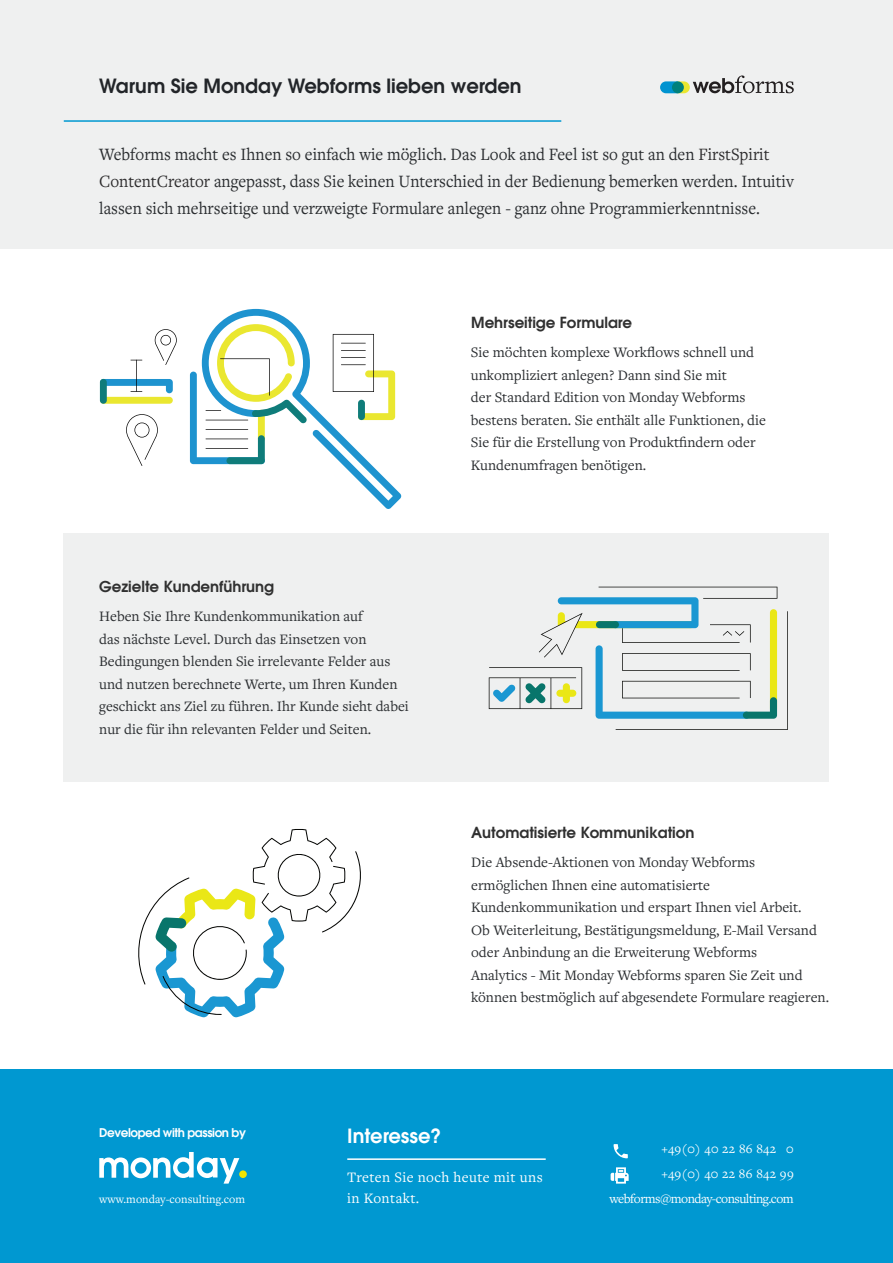
<style>
.page{position:relative;width:893px;height:1263px;background:#fff}
.page>*{position:absolute;margin:0;border:0;box-sizing:border-box;transform-origin:0 0}
.t1{font:600 19.5px "ITC Avant Garde Std";color:#222529}
.t2{font:600 19.5px "ITC Avant Garde Std";color:#fff}
.t3{font:18px/27px "Freight Text Pro";color:#292c2f;scale:.94 1}
.t4{font:15px/22.5px "Freight Text Pro";color:#292c2f}
.t5{font:600 15px "Avant Garde";color:#303030}
.t6{font:15px/21px "Freight Text Pro";letter-spacing:.025em;color:#fff}
.t7{font:13.5px/24.8px "Freight Text Pro";letter-spacing:-.04em;color:#fff;text-align:right}
.t8{font:13.5px "Freight Text Pro";letter-spacing:.025em;color:#fff}
.t9{font:12px "Freight Text Pro";color:#fff}
.t10{font:600 12px "ITC Avant Garde Std";letter-spacing:-.035em;color:#fff}
.s1{color:#2d2c2d}
</style>
<div class="page">
<div style="left:0;top:0;width:893px;height:248px;background:#eff0f0"></div>
<div style="left:0;top:1069px;width:893px;height:194px;background:#0098d1"></div>
<svg style="left:99px;top:1152px;width:140px;height:31px"></svg>
<div style="left:239px;top:1170px;width:8px;height:8px;background:#f2e500;border-radius:50%"></div>
<hr style="left:347px;top:1158px;width:199px;height:2px;background:#fff">
<svg style="left:611px;top:1167px;width:18px;height:16px"></svg>
<svg style="left:614px;top:1144px;width:14px;height:14px"></svg>
<hr style="left:64px;top:120px;width:497px;height:2px;background:#0098d1">
<div style="left:64px;top:533px;width:765px;height:248px;background:#eff0f0"></div>
<div style="left:100px;top:397px;width:73px;height:7px;background:#eae730;border-radius:3px"></div>
<svg style="left:100px;top:329px;width:77px;height:64px"></svg>
<div style="left:100px;top:379px;width:7px;height:25px;background:#0f7c7a;border-radius:3px"></div>
<svg style="left:190px;top:309px;width:211px;height:200px"></svg>
<svg style="left:126px;top:414px;width:32px;height:52px"></svg>
<svg style="left:138px;top:829px;width:223px;height:188px"></svg>
<svg style="left:660px;top:75px;width:134px;height:18px"></svg>
<div style="left:672px;top:81px;width:12px;height:12px;background:#00817d;border-radius:50%"></div>
<svg style="left:489px;top:587px;width:299px;height:143px"></svg>
<h1 class="t1" style="left:99px;top:73px;width:424px">Warum Sie Monday Webforms lieben werden</h1>
<p class="t3" style="left:99px;top:140px;width:740px">Webforms macht es Ihnen so einfach wie möglich. Das Look and Feel ist so gut an den <span class="s1">FirstSpirit<br>ContentCreator</span> angepasst, dass Sie keinen Unterschied in der Bedienung bemerken werden. Intuitiv lassen sich mehrseitige und verzweigte Formulare anlegen - ganz ohne Programmierkenntnisse.</p>
<p class="t5" style="left:99px;top:576px;width:176px">Gezielte Kundenführung</p>
<p class="t4" style="left:99px;top:605px;width:311px">Heben Sie Ihre Kundenkommunikation auf<br>das nächste Level. Durch das Einsetzen von Bedingungen blenden Sie irrelevante Felder aus und nutzen berechnete Werte, um Ihren Kunden geschickt ans Ziel zu führen. Ihr Kunde sieht dabei nur die für ihn relevanten Felder und Seiten.</p>
<p class="t5" style="left:471px;top:312px;width:163px">Mehrseitige Formulare</p>
<p class="t4" style="left:471px;top:341px;width:296px">Sie möchten komplexe Workflows schnell und unkompliziert anlegen? Dann sind Sie mit<br>der Standard Edition von Monday Webforms bestens beraten. Sie enthält alle Funktionen, die Sie für die Erstellung von Produktfindern oder Kundenumfragen benötigen.</p>
<p class="t5" style="left:471px;top:822px;width:225px">Automatisierte Kommunikation</p>
<p class="t4" style="left:471px;top:851px;width:360px">Die Absende-Aktionen von Monday Webforms ermöglichen Ihnen eine automatisierte Kundenkommunikation und erspart Ihnen viel Arbeit.<br>Ob Weiterleitung, Bestätigungsmeldung, E-Mail Versand oder Anbindung an die Erweiterung Webforms<br>Analytics - Mit Monday Webforms sparen Sie Zeit und können bestmöglich auf abgesendete Formulare reagieren.</p>
<p class="t10" style="left:99px;top:1125px;width:148px">Developed with passion by</p>
<h1 class="t2" style="left:347px;top:1123px;width:96px">Interesse?</h1>
<p class="t8" style="left:661px;top:1140px;width:134px">+49(0) 40 22 86 842 0</p>
<p class="t9" style="left:99px;top:1191px;width:147px">www.monday-consulting.com</p>
<p class="t6" style="left:347px;top:1166px;width:197px">Treten Sie noch heute mit uns in Kontakt.</p>
<p class="t7" style="left:609px;top:1161px;width:186px">+49(0) 40 22 86 842 99 webforms@monday-consulting.com</p>
</div>
